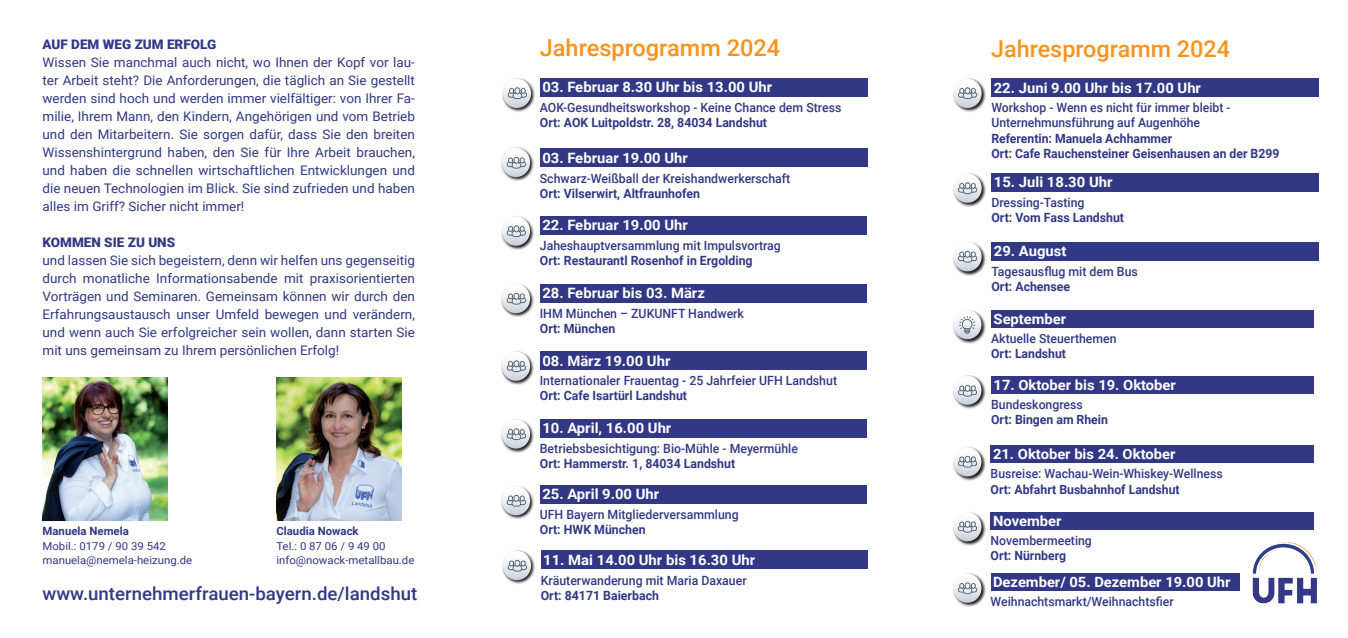
<style>
.page{position:relative;width:1348px;height:638px;background:#fff}
.page>*{position:absolute;margin:0;border:0;box-sizing:border-box;transform-origin:0 0}
.t1{font:500 23.25px "Roboto";color:#f7931d}
.t2{font:500 18.15px "Roboto";color:#323885}
.t3{font:700 14.25px "Roboto";color:#fff;scale:1.04 1}
.t4{font:700 14.1px "Roboto";color:#fff;scale:1.04 1}
.t5{font:13.2px/18px "Roboto";color:#323885;text-align:justify}
.t6{font:900 13.2px "Roboto";color:#323885}
.t7{font:500 12.75px "Roboto";color:#323885}
.t8{font:700 12.75px "Roboto";color:#323885}
.t9{font:700 12.75px/15.3px "Roboto";color:#323885;scale:.96 1}
.t10{font:500 12.75px/15.3px "Roboto";color:#323885;scale:.96 1}
.t11{font:500 12.6px "Roboto";color:#323885}
.t12{font:700 12.6px "Roboto";color:#323885}
.t13{font:700 11.4px "Roboto";color:#323885}
.t14{font:10.95px/14.9px "Roboto";color:#323885;scale:1.04 1}
</style>
<div class="page">
<div style="left:540px;top:149px;width:327px;height:18px;background:#323885"></div>
<div style="left:541px;top:551px;width:326px;height:18px;background:#323885"></div>
<div style="left:540px;top:485px;width:326px;height:18px;background:#323885"></div>
<div style="left:540px;top:216px;width:326px;height:18px;background:#323885"></div>
<div style="left:540px;top:284px;width:326px;height:18px;background:#323885"></div>
<div style="left:540px;top:351px;width:326px;height:18px;background:#323885"></div>
<div style="left:540px;top:419px;width:326px;height:18px;background:#323885"></div>
<div style="left:991px;top:78px;width:328px;height:18px;background:#323885"></div>
<svg style="left:959px;top:179px;width:27px;height:28px"></svg>
<img style="left:953px;top:173px;width:29px;height:30px">
<svg style="left:959px;top:78px;width:27px;height:34px"></svg>
<img style="left:953px;top:79px;width:29px;height:29px">
<div style="left:991px;top:173px;width:328px;height:18px;background:#323885"></div>
<svg style="left:958px;top:248px;width:28px;height:28px"></svg>
<img style="left:953px;top:242px;width:29px;height:29px">
<svg style="left:501px;top:425px;width:33px;height:28px"></svg>
<img style="left:502px;top:419px;width:28px;height:29px">
<svg style="left:501px;top:357px;width:33px;height:28px"></svg>
<img style="left:502px;top:351px;width:28px;height:30px">
<div style="left:991px;top:242px;width:328px;height:18px;background:#323885"></div>
<svg style="left:501px;top:492px;width:33px;height:27px"></svg>
<img style="left:502px;top:486px;width:28px;height:29px">
<svg style="left:502px;top:550px;width:33px;height:34px"></svg>
<img style="left:503px;top:551px;width:28px;height:29px">
<div style="left:540px;top:78px;width:327px;height:18px;background:#323885"></div>
<svg style="left:501px;top:147px;width:33px;height:34px"></svg>
<img style="left:502px;top:148px;width:28px;height:29px">
<svg style="left:502px;top:78px;width:33px;height:34px"></svg>
<img style="left:503px;top:79px;width:28px;height:29px">
<svg style="left:501px;top:290px;width:33px;height:27px"></svg>
<img style="left:502px;top:284px;width:28px;height:29px">
<svg style="left:501px;top:222px;width:33px;height:28px"></svg>
<img style="left:502px;top:216px;width:28px;height:30px">
<div style="left:991px;top:310px;width:323px;height:17px;background:#323885"></div>
<svg style="left:959px;top:375px;width:27px;height:34px"></svg>
<img style="left:953px;top:376px;width:28px;height:29px">
<svg style="left:959px;top:578px;width:27px;height:29px"></svg>
<img style="left:953px;top:573px;width:28px;height:30px">
<div style="left:991px;top:376px;width:323px;height:18px;background:#323885"></div>
<svg style="left:958px;top:315px;width:28px;height:29px"></svg>
<img style="left:953px;top:310px;width:28px;height:29px">
<div style="left:991px;top:511px;width:323px;height:18px;background:#323885"></div>
<div style="left:991px;top:445px;width:323px;height:18px;background:#323885"></div>
<div style="left:991px;top:572px;width:248px;height:18px;background:#323885"></div>
<svg style="left:958px;top:517px;width:28px;height:29px"></svg>
<img style="left:953px;top:512px;width:28px;height:29px">
<svg style="left:958px;top:452px;width:28px;height:29px"></svg>
<img style="left:953px;top:447px;width:28px;height:29px">
<img style="left:1252px;top:541px;width:65px;height:63px">
<img style="left:43px;top:377px;width:124px;height:143px">
<img style="left:276px;top:377px;width:125px;height:143px">
<p class="t6" style="left:43px;top:35px;width:175px">AUF DEM WEG ZUM ERFOLG</p>
<p class="t5" style="left:43px;top:53px;width:374px">Wissen Sie manchmal auch nicht, wo Ihnen der Kopf vor lau&shy;ter Arbeit steht? Die Anforderungen, die täglich an Sie gestellt werden sind hoch und werden immer vielfältiger: von Ihrer Fa&shy;milie, Ihrem Mann, den Kindern, Angehörigen und vom Betrieb und den Mitarbeitern. Sie sorgen dafür, dass Sie den breiten Wissenshintergrund haben, den Sie für Ihre Arbeit brauchen, und haben die schnellen wirtschaftlichen Entwicklungen und die neuen Technologien im Blick. Sie sind zufrieden und haben alles im Griff? Sicher nicht immer!</p>
<p class="t6" style="left:43px;top:233px;width:134px">KOMMEN SIE ZU UNS</p>
<p class="t5" style="left:43px;top:251px;width:374px">und lassen Sie sich begeistern, denn wir helfen uns gegenseitig durch monatliche Informationsabende mit praxisorientierten Vorträgen und Seminaren. Gemeinsam können wir durch den Erfahrungsaustausch unser Umfeld bewegen und verändern, und wenn auch Sie erfolgreicher sein wollen, dann starten Sie mit uns gemeinsam zu Ihrem persönlichen Erfolg!</p>
<p class="t13" style="left:43px;top:522px;width:88px">Manuela Nemela</p>
<p class="t14" style="left:43px;top:538px;width:145px">Mobil.: 0179 / 90 39 542 manuela@nemela-heizung.de</p>
<p class="t13" style="left:276px;top:522px;width:84px">Claudia Nowack</p>
<p class="t14" style="left:276px;top:538px;width:134px">Tel.: 0 87 06 / 9 49 00 info@nowack-metallbau.de</p>
<h2 class="t2" style="left:43px;top:580px;width:376px">www.unternehmerfrauen-bayern.de/landshut</h2>
<h1 class="t1" style="left:540px;top:32px;width:242px">Jahresprogramm 2024</h1>
<p class="t3" style="left:542px;top:77px;width:222px">03. Februar 8.30 Uhr bis 13.00 Uhr</p>
<p class="t7" style="left:540px;top:98px;width:303px">AOK-Gesundheitsworkshop - Keine Chance dem Stress</p>
<p class="t8" style="left:540px;top:114px;width:229px">Ort: AOK Luitpoldstr. 28, 84034 Landshut</p>
<p class="t3" style="left:542px;top:148px;width:141px">03. Februar 19.00 Uhr</p>
<p class="t7" style="left:540px;top:169px;width:252px">Schwarz-Weißball der Kreishandwerkerschaft</p>
<p class="t8" style="left:540px;top:184px;width:162px">Ort: Vilserwirt, Altfraunhofen</p>
<p class="t3" style="left:542px;top:215px;width:141px">22. Februar 19.00 Uhr</p>
<p class="t7" style="left:540px;top:237px;width:243px">Jaheshauptversammlung mit Impulsvortrag</p>
<p class="t8" style="left:540px;top:252px;width:214px">Ort: Restaurantl Rosenhof in Ergolding</p>
<p class="t3" style="left:542px;top:283px;width:158px">28. Februar bis 03. März</p>
<p class="t7" style="left:540px;top:304px;width:206px">IHM München – ZUKUNFT Handwerk</p>
<p class="t8" style="left:540px;top:319px;width:77px">Ort: München</p>
<p class="t3" style="left:542px;top:350px;width:125px">08. März 19.00 Uhr</p>
<p class="t7" style="left:540px;top:372px;width:299px">Internationaler Frauentag - 25 Jahrfeier UFH Landshut</p>
<p class="t8" style="left:540px;top:387px;width:149px">Ort: Cafe Isartürl Landshut</p>
<p class="t3" style="left:542px;top:418px;width:126px">10. April, 16.00 Uhr</p>
<p class="t7" style="left:540px;top:439px;width:260px">Betriebsbesichtigung: Bio-Mühle - Meyermühle</p>
<p class="t8" style="left:540px;top:454px;width:197px">Ort: Hammerstr. 1, 84034 Landshut</p>
<p class="t3" style="left:542px;top:484px;width:114px">25. April 9.00 Uhr</p>
<p class="t7" style="left:540px;top:505px;width:200px">UFH Bayern Mitgliederversammlung</p>
<p class="t8" style="left:540px;top:520px;width:107px">Ort: HWK München</p>
<p class="t3" style="left:543px;top:550px;width:205px">11. Mai 14.00 Uhr bis 16.30 Uhr</p>
<p class="t7" style="left:541px;top:571px;width:207px">Kräuterwanderung mit Maria Daxauer</p>
<p class="t8" style="left:541px;top:586px;width:120px">Ort: 84171 Baierbach</p>
<h1 class="t1" style="left:991px;top:32px;width:240px">Jahresprogramm 2024</h1>
<p class="t3" style="left:994px;top:78px;width:201px">22. Juni 9.00 Uhr bis 17.00 Uhr</p>
<p class="t10" style="left:991px;top:99px;width:251px">Workshop - Wenn es nicht für immer bleibt -<br>Unternehmunsführung auf Augenhöhe</p>
<p class="t9" style="left:991px;top:130px;width:302px">Referentin: Manuela Achhammer<br>Ort: Cafe Rauchensteiner Geisenhausen an der B299</p>
<p class="t3" style="left:994px;top:172px;width:116px">15. Juli 18.30 Uhr</p>
<p class="t7" style="left:991px;top:194px;width:95px">Dressing-Tasting</p>
<p class="t8" style="left:991px;top:209px;width:134px">Ort: Vom Fass Landshut</p>
<p class="t3" style="left:994px;top:241px;width:71px">29. August</p>
<p class="t7" style="left:991px;top:262px;width:148px">Tagesausflug mit dem Bus</p>
<p class="t8" style="left:991px;top:277px;width:80px">Ort: Achensee</p>
<p class="t4" style="left:994px;top:309px;width:71px">September</p>
<p class="t11" style="left:991px;top:330px;width:127px">Aktuelle Steuerthemen</p>
<p class="t12" style="left:991px;top:345px;width:76px">Ort: Landshut</p>
<p class="t4" style="left:994px;top:375px;width:177px">17. Oktober bis 19. Oktober</p>
<p class="t11" style="left:991px;top:396px;width:93px">Bundeskongress</p>
<p class="t12" style="left:991px;top:411px;width:118px">Ort: Bingen am Rhein</p>
<p class="t4" style="left:993px;top:444px;width:177px">21. Oktober bis 24. Oktober</p>
<p class="t11" style="left:991px;top:465px;width:234px">Busreise: Wachau-Wein-Whiskey-Wellness</p>
<p class="t12" style="left:991px;top:480px;width:191px">Ort: Abfahrt Busbahnhof Landshut</p>
<p class="t4" style="left:993px;top:510px;width:67px">November</p>
<p class="t11" style="left:991px;top:532px;width:103px">Novembermeeting</p>
<p class="t12" style="left:991px;top:547px;width:77px">Ort: Nürnberg</p>
<p class="t4" style="left:993px;top:571px;width:230px">Dezember/ 05. Dezember 19.00 Uhr</p>
<p class="t11" style="left:991px;top:593px;width:185px">Weihnachtsmarkt/Weihnachtsfier</p>
</div>
